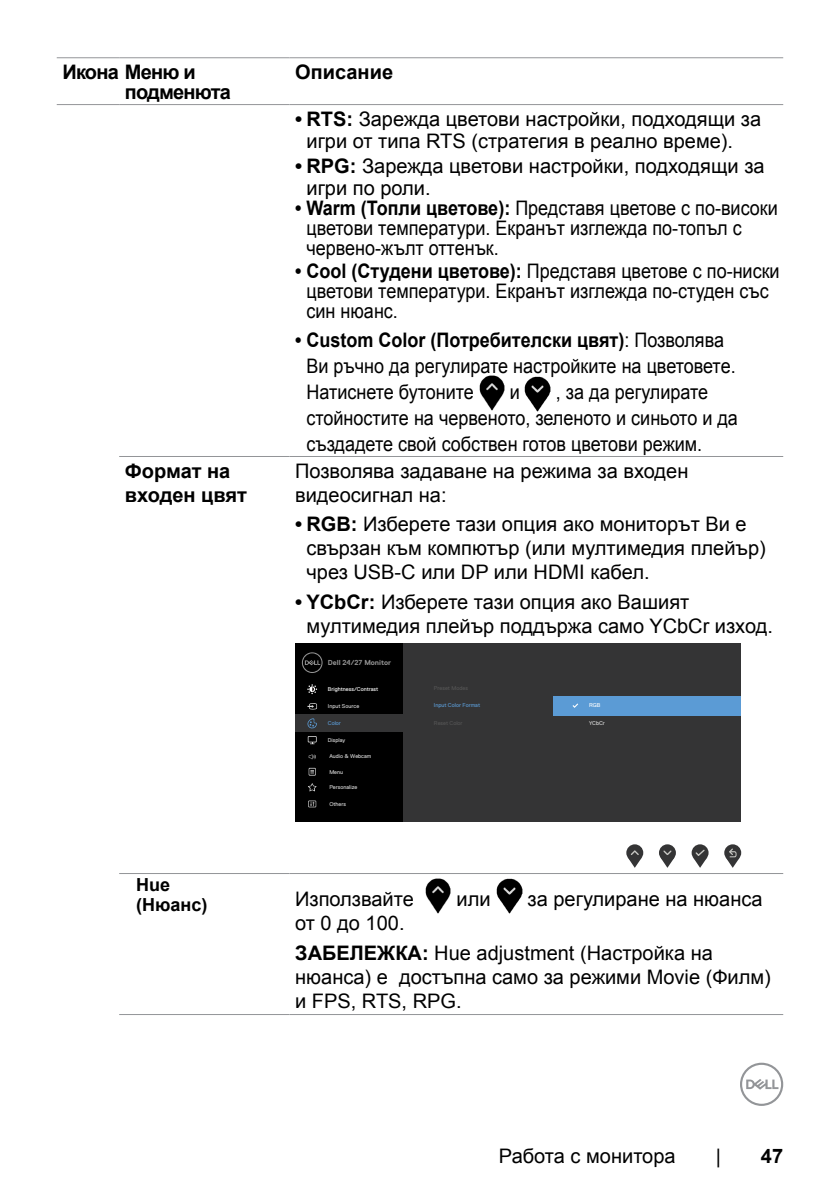
<style>
.page{position:relative;width:840px;height:1191px;background:#fff}
.page>*{position:absolute;margin:0;border:0;box-sizing:border-box;transform-origin:0 0}
.t1{font:20px/24px "Arial";color:#000}
.t2{font:20px/20px "Arial";color:#000;scale:.9 1}
.t3{font:700 20px/24px "Arial";letter-spacing:-.015em;color:#000}
.t4{font:700 20px/20px "Arial";letter-spacing:-.04em;color:#000}
.t5{font:700 18px/20px "Arial";color:#000}
.t6{font:700 7.2px "Dell Replica";color:#939393}
.t7{font:5.6px "Dell Replica";color:#d9d9d9}
.t8{font:5.6px "Dell Replica";color:#fff}
.t9{font:5.6px "Dell Replica";color:#5b9bd5}
.s1{font-weight:700}
</style>
<div class="page">
<svg style="left:740px;top:1062px;width:42px;height:44px"></svg>
<hr style="left:57px;top:104px;width:62px;height:1px;background:#939598">
<hr style="left:119px;top:104px;width:170px;height:1px;background:#939598">
<hr style="left:289px;top:104px;width:493px;height:1px;background:#939598">
<hr style="left:57px;top:57px;width:62px;height:1px;background:#939598">
<hr style="left:119px;top:57px;width:170px;height:1px;background:#939598">
<hr style="left:289px;top:57px;width:493px;height:1px;background:#939598">
<hr style="left:119px;top:456px;width:170px;height:1px;background:#939598">
<hr style="left:289px;top:456px;width:493px;height:1px;background:#939598">
<hr style="left:119px;top:873px;width:170px;height:1px;background:#939598">
<hr style="left:289px;top:873px;width:493px;height:1px;background:#939598">
<hr style="left:119px;top:1014px;width:170px;height:1px;background:#939598">
<hr style="left:289px;top:1014px;width:493px;height:1px;background:#939598">
<img style="left:479px;top:375px;width:25px;height:35px">
<img style="left:524px;top:376px;width:26px;height:35px">
<div style="left:295px;top:643px;width:445px;height:178px;background:#343435"></div>
<div style="left:295px;top:643px;width:107px;height:178px;background:#000"></div>
<div style="left:295px;top:714px;width:108px;height:18px;background:#343435"></div>
<div style="left:626px;top:844px;width:17px;height:17px;background:#343435;border-radius:50%"></div>
<svg style="left:628px;top:850px;width:13px;height:18px"></svg>
<svg style="left:658px;top:844px;width:17px;height:17px"></svg>
<svg style="left:660px;top:850px;width:14px;height:18px"></svg>
<svg style="left:691px;top:844px;width:17px;height:17px"></svg>
<svg style="left:693px;top:849px;width:13px;height:19px"></svg>
<svg style="left:723px;top:844px;width:17px;height:17px"></svg>
<svg style="left:725px;top:848px;width:14px;height:20px"></svg>
<div style="left:553px;top:696px;width:187px;height:19px;background:#5b9bd5"></div>
<svg style="left:572px;top:703px;width:6px;height:5px"></svg>
<svg style="left:307px;top:684px;width:10px;height:10px"></svg>
<svg style="left:302px;top:652px;width:20px;height:21px"></svg>
<svg style="left:307px;top:703px;width:10px;height:6px"></svg>
<svg style="left:307px;top:718px;width:10px;height:10px"></svg>
<svg style="left:307px;top:736px;width:9px;height:6px"></svg>
<svg style="left:308px;top:737px;width:8px;height:7px"></svg>
<svg style="left:308px;top:783px;width:8px;height:8px"></svg>
<svg style="left:309px;top:768px;width:6px;height:7px"></svg>
<svg style="left:310px;top:770px;width:4px;height:3px"></svg>
<svg style="left:308px;top:800px;width:8px;height:7px"></svg>
<svg style="left:308px;top:801px;width:7px;height:5px"></svg>
<svg style="left:308px;top:754px;width:7px;height:5px"></svg>
<img style="left:425px;top:878px;width:25px;height:35px">
<img style="left:496px;top:878px;width:25px;height:35px">
<p class="t4" style="left:125px;top:62px;width:107px;text-indent:-62px">Икона Меню и подменюта</p>
<p class="t3" style="left:295px;top:60px;width:99px">Описание</p>
<p class="t1" style="left:306px;top:108px;width:456px;line-height:22px;text-indent:-11px"><span class="s1">• RTS:</span> Зарежда цветови настройки, подходящи за игри от типа RTS (стратегия в реално време).</p>
<p class="t1" style="left:306px;top:155px;width:459px;line-height:22px;text-indent:-11px"><span class="s1">• RPG:</span> Зарежда цветови настройки, подходящи за игри по роли.</p>
<p class="t2" style="left:306px;top:198px;width:525px;text-indent:-11px"><span class="s1">• Warm (Топли цветове):</span> Представя цветове с по-високи цветови температури. Екранът изглежда по-топъл с червено-жълт оттенък.</p>
<p class="t2" style="left:306px;top:261px;width:527px;text-indent:-11px"><span class="s1">• Cool (Студени цветове):</span> Представя цветове с по-ниски цветови температури. Екранът изглежда по-студен със син нюанс.</p>
<p class="t2" style="left:306px;top:327px;width:478px;line-height:26px;text-indent:-11px"><span class="s1">• Custom Color (Потребителски цвят)</span>: Позволява<br>Ви ръчно да регулирате настройките на цветовете.<br>Натиснете бутоните</p>
<p class="t2" style="left:306px;top:379px;width:480px;line-height:26px;text-indent:249px">, за да регулирате стойностите на червеното, зеленото и синьото и да създадете свой собствен готов цветови режим.</p>
<p class="t2" style="left:509px;top:382px;width:13px">и</p>
<p class="t3" style="left:125px;top:459px;width:124px">Формат на входен цвят</p>
<p class="t1" style="left:295px;top:459px;width:394px">Позволява задаване на режима за входен видеосигнал на:</p>
<p class="t1" style="left:306px;top:512px;width:460px;text-indent:-11px"><span class="s1">• RGB:</span> Изберете тази опция ако мониторът Ви е свързан към компютър (или мултимедия плейър) чрез USB-C или DP или HDMI кабел.</p>
<p class="t1" style="left:306px;top:590px;width:468px;text-indent:-11px"><span class="s1">• YCbCr:</span> Изберете тази опция ако Вашият мултимедия плейър поддържа само YCbCr изход.</p>
<p class="t5" style="left:136px;top:875px;width:73px">Hue (Нюанс)</p>
<p class="t6" style="left:328px;top:658px;width:65px">Dell 24/27 Monitor</p>
<p class="t7" style="left:328px;top:703px;width:33px">Input Source</p>
<p class="t9" style="left:328px;top:720px;width:15px">Color</p>
<p class="t7" style="left:328px;top:737px;width:19px">Display</p>
<p class="t7" style="left:329px;top:753px;width:44px">Audio &amp; Webcam</p>
<p class="t7" style="left:329px;top:784px;width:30px">Personalize</p>
<p class="t8" style="left:328px;top:686px;width:52px">Brightness/Contrast</p>
<p class="t7" style="left:329px;top:768px;width:15px">Menu</p>
<p class="t7" style="left:329px;top:801px;width:18px">Others</p>
<p class="t9" style="left:433px;top:702px;width:48px">Input Color Format</p>
<p class="t8" style="left:588px;top:702px;width:13px">RGB</p>
<p class="t7" style="left:588px;top:719px;width:18px">YCbCr</p>
<p class="t1" style="left:295px;top:887px;width:120px">Използвайте</p>
<p class="t1" style="left:456px;top:887px;width:36px">или</p>
<p class="t1" style="left:527px;top:887px;width:236px">за регулиране на нюанса</p>
<p class="t1" style="left:295px;top:908px;width:419px;line-height:29.6px">от 0 до 100.<br><span class="s1">ЗАБЕЛЕЖКА:</span> Hue adjustment (Настройка на</p>
<p class="t1" style="left:295px;top:965px;width:477px">нюанса) е достъпна само за режими Movie (Филм) и FPS, RTS, RPG.</p>
<p class="t1" style="left:498px;top:1143px;width:178px">Работа с монитора</p>
<p class="t1" style="left:715px;top:1143px;width:7px">|</p>
<p class="t3" style="left:760px;top:1144px;width:24px">47</p>
</div>
